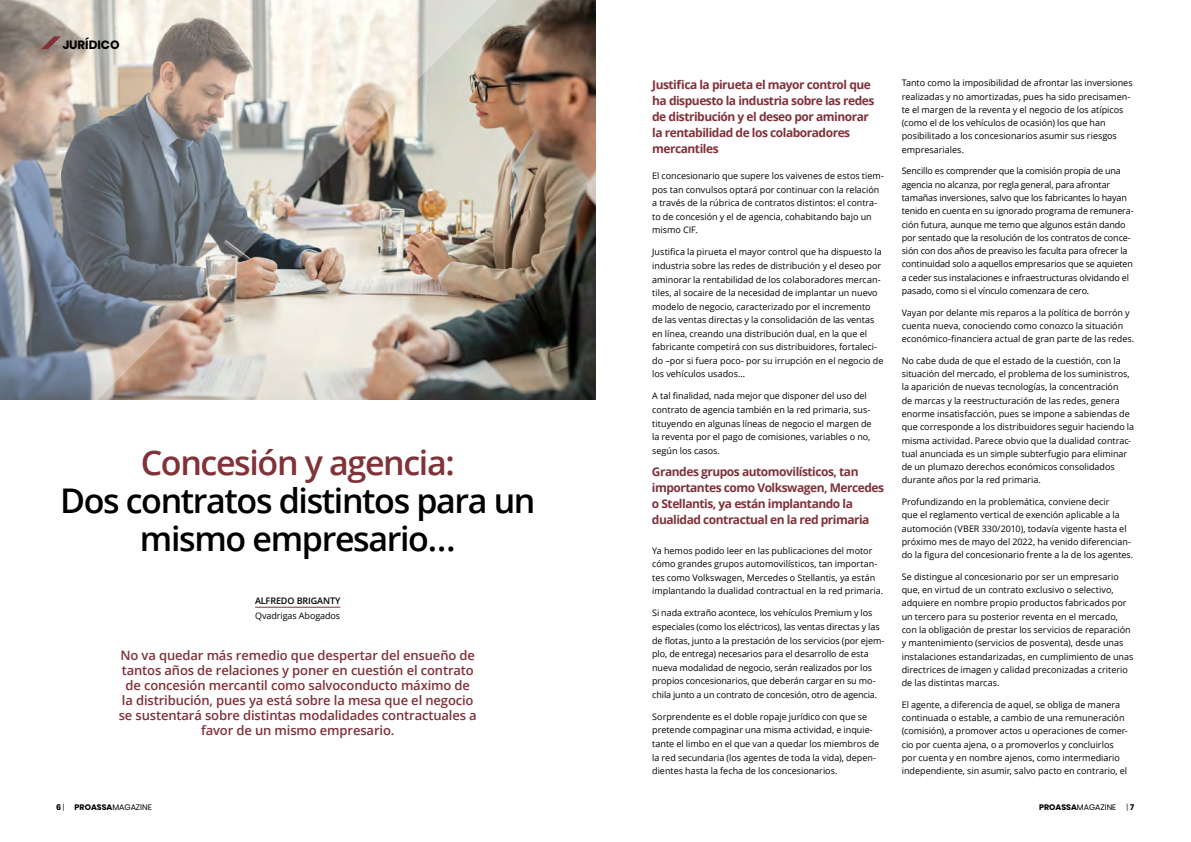
<style>
.page{position:relative;width:1191px;height:842px;background:#fff}
.page>*{position:absolute;margin:0;border:0;box-sizing:border-box;transform-origin:0 0}
.t1{font:600 34px/38px "Open Sans";letter-spacing:-.04em;color:#000;text-align:center}
.t2{font:600 34px "Open Sans";letter-spacing:-.04em;color:#813239}
.t3{font:600 13px/15px "Open Sans";letter-spacing:-.01em;color:#813239;text-align:center}
.t4{font:700 12px/16px "Open Sans";letter-spacing:-.04em;color:#813239}
.t5{font:700 12px "Poppins";color:#000}
.t6{font:9px/13.3px "Open Sans";color:#000}
.t7{font:600 9px "Open Sans";letter-spacing:-.01em;color:#000}
.t8{font:8px "Poppins";color:#000}
.t9{font:700 8px "Poppins";color:#000}
.t10{font:300 8px "Poppins";color:#000}
.s1{font-weight:300}
.s2{font-weight:700}
</style>
<div class="page">
<img style="left:534px;top:0;width:61px;height:400px">
<img style="left:0;top:0;width:534px;height:400px">
<svg style="left:41px;top:36px;width:20px;height:13px"></svg>
<hr style="left:255px;top:607px;width:85px;height:1px;background:#813239">
<h3 class="t5" style="left:63px;top:38px;width:58px">JURÍDICO</h3>
<h1 class="t2" style="left:141px;top:439px;width:315px">Concesión y agencia:</h1>
<h1 class="t1" style="left:60px;top:481px;width:477px">Dos contratos distintos para un mismo empresario…</h1>
<p class="t7" style="left:255px;top:594px;width:87px">ALFREDO BRIGANTY</p>
<p class="t6" style="left:255px;top:608px;width:86px">Qvadrigas Abogados</p>
<p class="t3" style="left:119px;top:648px;width:359px">No va quedar más remedio que despertar del ensueño de tantos años de relaciones y poner en cuestión el contrato de concesión mercantil como salvoconducto máximo de la distribución, pues ya está sobre la mesa que el negocio se sustentará sobre distintas modalidades contractuales a favor de un mismo empresario.</p>
<h3 class="t4" style="left:652px;top:76px;width:224px">Justifica la pirueta el mayor control que ha dispuesto la industria sobre las redes de distribución y el deseo por aminorar la rentabilidad de los colaboradores mercantiles</h3>
<p class="t6" style="left:652px;top:169px;width:233px;line-height:13.6px">El concesionario que supere los vaivenes de estos tiem&shy;pos tan convulsos optará por continuar con la relación a través de la rúbrica de contratos distintos: el contra&shy;to de concesión y el de agencia, cohabitando bajo un mismo CIF.</p>
<p class="t6" style="left:652px;top:245px;width:233px;line-height:13.6px">Justifica la pirueta el mayor control que ha dispuesto la industria sobre las redes de distribución y el deseo por aminorar la rentabilidad de los colaboradores mercan&shy;tiles, al socaire de la necesidad de implantar un nuevo modelo de negocio, caracterizado por el incremento de las ventas directas y la consolidación de las ventas en línea, creando una distribución dual, en la que el fabricante competirá con sus distribuidores, fortaleci&shy;do –por si fuera poco- por su irrupción en el negocio de los vehículos usados...</p>
<p class="t6" style="left:652px;top:389px;width:221px;line-height:13.6px">A tal finalidad, nada mejor que disponer del uso del contrato de agencia también en la red primaria, sus&shy;tituyendo en algunas líneas de negocio el margen de la reventa por el pago de comisiones, variables o no, según los casos.</p>
<h3 class="t4" style="left:652px;top:464px;width:234px">Grandes grupos automovilísticos, tan importantes como Volkswagen, Mercedes o Stellantis, ya están implantando la dualidad contractual en la red primaria</h3>
<p class="t6" style="left:652px;top:543px;width:232px;line-height:13.6px">Ya hemos podido leer en las publicaciones del motor cómo grandes grupos automovilísticos, tan importan&shy;tes como Volkswagen, Mercedes o Stellantis, ya están implantando la dualidad contractual en la red primaria.</p>
<p class="t6" style="left:652px;top:606px;width:234px;line-height:13.6px">Si nada extraño acontece, los vehículos Premium y los especiales (como los eléctricos), las ventas directas y las de flotas, junto a la prestación de los servicios (por ejem&shy;plo, de entrega) necesarios para el desarrollo de esta nueva modalidad de negocio, serán realizados por los propios concesionarios, que deberán cargar en su mo&shy;chila junto a un contrato de concesión, otro de agencia.</p>
<p class="t6" style="left:652px;top:709px;width:228px;line-height:13.6px">Sorprendente es el doble ropaje jurídico con que se pretende compaginar una misma actividad, e inquie&shy;tante el limbo en el que van a quedar los miembros de la red secundaria (los agentes de toda la vida), depen&shy;dientes hasta la fecha de los concesionarios.</p>
<p class="t6" style="left:901px;top:76px;width:232px">Tanto como la imposibilidad de afrontar las inversiones realizadas y no amortizadas, pues ha sido precisamen&shy;te el margen de la reventa y el negocio de los atípicos (como el de los vehículos de ocasión) los que han posibilitado a los concesionarios asumir sus riesgos empresariales.</p>
<p class="t6" style="left:901px;top:164px;width:233px">Sencillo es comprender que la comisión propia de una agencia no alcanza, por regla general, para afrontar tamañas inversiones, salvo que los fabricantes lo hayan tenido en cuenta en su ignorado programa de remunera&shy;ción futura, aunque me temo que algunos están dando por sentado que la resolución de los contratos de conce&shy;sión con dos años de preaviso les faculta para ofrecer la continuidad solo a aquellos empresarios que se aquieten a ceder sus instalaciones e infraestructuras olvidando el pasado, como si el vínculo comenzara de cero.</p>
<p class="t6" style="left:901px;top:305px;width:234px">Vayan por delante mis reparos a la política de borrón y cuenta nueva, conociendo como conozco la situación económico-financiera actual de gran parte de las redes.</p>
<p class="t6" style="left:901px;top:354px;width:234px">No cabe duda de que el estado de la cuestión, con la situación del mercado, el problema de los suministros, la aparición de nuevas tecnologías, la concentración<br>de marcas y la reestructuración de las redes, genera enorme insatisfacción, pues se impone a sabiendas de que corresponde a los distribuidores seguir haciendo la misma actividad. Parece obvio que la dualidad contrac&shy;tual anunciada es un simple subterfugio para eliminar de un plumazo derechos económicos consolidados durante años por la red primaria.</p>
<p class="t6" style="left:901px;top:495px;width:233px">Profundizando en la problemática, conviene decir<br>que el reglamento vertical de exención aplicable a la automoción (VBER 330/2010), todavía vigente hasta el próximo mes de mayo del 2022, ha venido diferencian&shy;do la figura del concesionario frente a la de los agentes.</p>
<p class="t6" style="left:901px;top:570px;width:233px">Se distingue al concesionario por ser un empresario que, en virtud de un contrato exclusivo o selectivo, adquiere en nombre propio productos fabricados por un tercero para su posterior reventa en el mercado, con la obligación de prestar los servicios de reparación y mantenimiento (servicios de posventa), desde unas instalaciones estandarizadas, en cumplimiento de unas directrices de imagen y calidad preconizadas a criterio de las distintas marcas.</p>
<p class="t6" style="left:901px;top:698px;width:228px">El agente, a diferencia de aquel, se obliga de manera continuada o estable, a cambio de una remuneración (comisión), a promover actos u operaciones de comer&shy;cio por cuenta ajena, o a promoverlos y concluirlos por cuenta y en nombre ajenos, como intermediario independiente, sin asumir, salvo pacto en contrario, el</p>
<p class="t9" style="left:56px;top:802px;width:10px">6 <span class="s1">|</span></p>
<p class="t8" style="left:75px;top:802px;width:79px"><span class="s2">PROASSA</span>MAGAZINE</p>
<p class="t8" style="left:1039px;top:802px;width:79px"><span class="s2">PROASSA</span>MAGAZINE</p>
<p class="t10" style="left:1126px;top:802px;width:9px">| <span class="s2">7</span></p>
</div>
